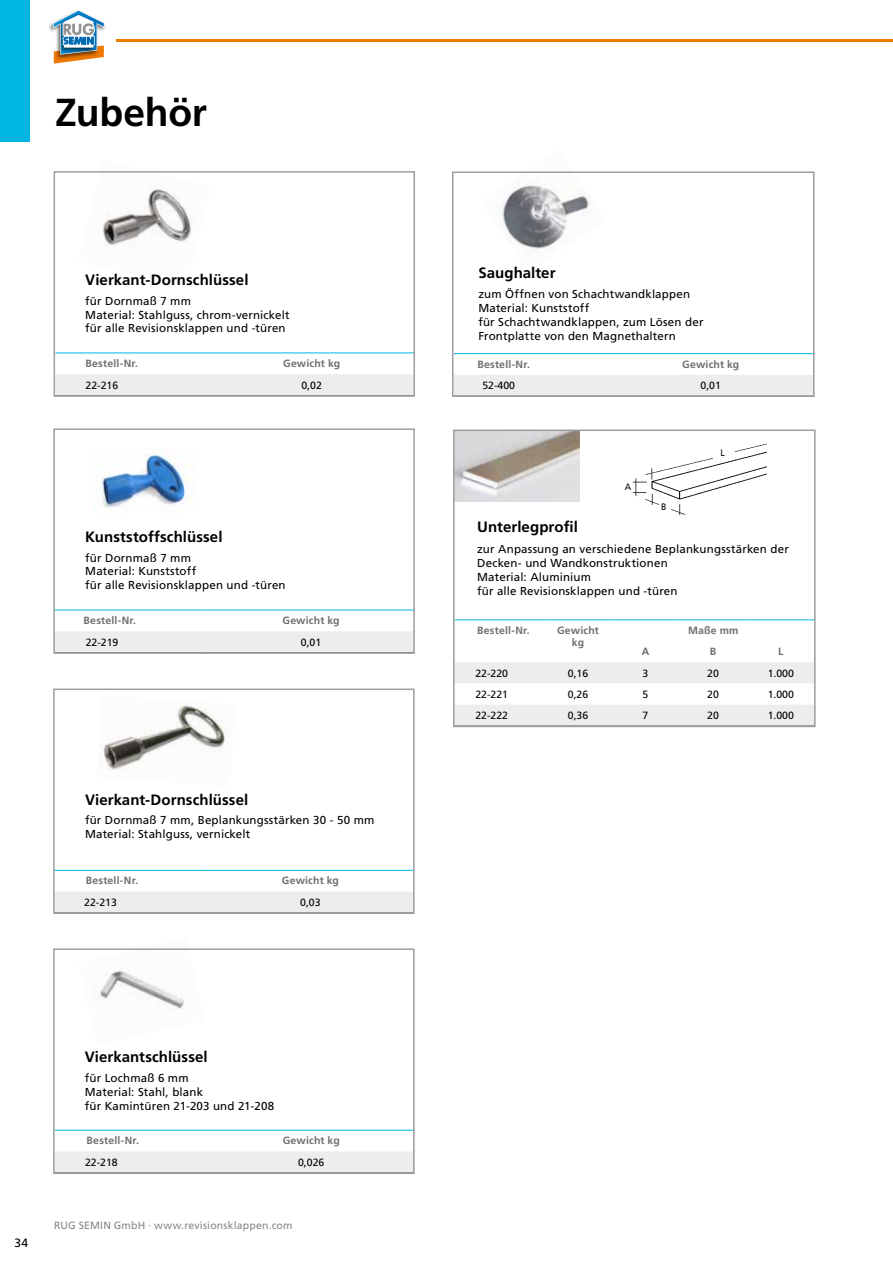
<style>
.page{position:relative;width:893px;height:1263px;background:#fff}
.page>*{position:absolute;margin:0;border:0;box-sizing:border-box;transform-origin:0 0}
.t1{font:700 39px "Frutiger LT Pro";letter-spacing:-.01em;color:#000}
.t2{font:700 15px "Frutiger LT Pro";letter-spacing:.005em;color:#000}
.t3{font:12px "Frutiger LT Pro";color:#000}
.t4{font:11.55px/13.8px "Frutiger LT Pro";letter-spacing:.015em;color:#000}
.t5{font:700 10.5px/12.6px "Frutiger LT Pro";letter-spacing:.02em;color:#706f6f;text-align:center}
.t6{font:10.5px "Frutiger LT Pro";color:#000}
.t7{font:10.5px "Frutiger LT Pro";letter-spacing:.02em;color:#878787}
.t8{font:9.3px "Frutiger LT Pro";color:#000;scale:.94 1}
</style>
<div class="page">
<div style="left:0;top:0;width:29px;height:142px;background:#00b5e2"></div>
<img style="left:501px;top:182px;width:90px;height:70px">
<img style="left:101px;top:449px;width:92px;height:59px">
<div style="left:56px;top:892px;width:356px;height:19px;background:#ededed"></div>
<hr style="left:54px;top:870px;width:153px;height:1px;background:#00b5e2">
<hr style="left:207px;top:870px;width:207px;height:1px;background:#00b5e2">
<div style="left:56px;top:631px;width:356px;height:20px;background:#ededed"></div>
<hr style="left:54px;top:610px;width:153px;height:1px;background:#00b5e2">
<hr style="left:207px;top:610px;width:208px;height:1px;background:#00b5e2">
<div style="left:455px;top:375px;width:356px;height:19px;background:#ededed"></div>
<hr style="left:454px;top:353px;width:153px;height:1px;background:#00b5e2">
<hr style="left:607px;top:353px;width:207px;height:1px;background:#00b5e2">
<img style="left:102px;top:187px;width:91px;height:59px">
<div style="left:57px;top:374px;width:355px;height:20px;background:#ededed"></div>
<hr style="left:55px;top:353px;width:154px;height:1px;background:#00b5e2">
<hr style="left:209px;top:353px;width:206px;height:1px;background:#00b5e2">
<img style="left:101px;top:705px;width:127px;height:65px">
<img style="left:633px;top:443px;width:134px;height:71px">
<img style="left:456px;top:432px;width:123px;height:70px">
<svg style="left:456px;top:662px;width:357px;height:62px"></svg>
<hr style="left:455px;top:619px;width:89px;height:1px;background:#00b5e2">
<hr style="left:544px;top:619px;width:68px;height:1px;background:#00b5e2">
<hr style="left:612px;top:619px;width:67px;height:1px;background:#00b5e2">
<hr style="left:679px;top:619px;width:68px;height:1px;background:#00b5e2">
<hr style="left:747px;top:619px;width:68px;height:1px;background:#00b5e2">
<img style="left:100px;top:970px;width:84px;height:39px">
<div style="left:56px;top:1152px;width:356px;height:19px;background:#ededed"></div>
<hr style="left:55px;top:1130px;width:153px;height:1px;background:#00b5e2">
<hr style="left:208px;top:1130px;width:206px;height:1px;background:#00b5e2">
<div style="left:53px;top:688px;width:362px;height:226px;border:2px solid #9d9d9c"></div>
<div style="left:53px;top:428px;width:362px;height:226px;border:2px solid #9d9d9c"></div>
<div style="left:452px;top:171px;width:362px;height:226px;border:2px solid #9d9d9c"></div>
<div style="left:54px;top:171px;width:361px;height:226px;border:2px solid #9d9d9c"></div>
<div style="left:453px;top:429px;width:363px;height:298px;border:2px solid #9d9d9c"></div>
<div style="left:53px;top:948px;width:362px;height:226px;border:2px solid #9d9d9c"></div>
<hr style="left:117px;top:40px;width:776px;height:2px;background:#ef7900">
<img style="left:49px;top:22px;width:57px;height:10px">
<svg style="left:53px;top:10px;width:51px;height:54px"></svg>
<h1 class="t1" style="left:55px;top:90px;width:153px">Zubehör</h1>
<p class="t2" style="left:85px;top:271px;width:165px">Vierkant-Dornschlüssel</p>
<p class="t4" style="left:85px;top:294px;width:206px">für Dornmaß 7 mm<br>Material: Stahlguss, chrom-vernickelt für alle Revisionsklappen und -türen</p>
<p class="t5" style="left:85px;top:357px;width:54px">Bestell-Nr.</p>
<p class="t5" style="left:283px;top:357px;width:59px">Gewicht kg</p>
<p class="t6" style="left:85px;top:379px;width:34px">22-216</p>
<p class="t6" style="left:301px;top:379px;width:22px">0,02</p>
<p class="t2" style="left:85px;top:528px;width:139px">Kunststoffschlüssel</p>
<p class="t4" style="left:85px;top:551px;width:202px">für Dornmaß 7 mm<br>Material: Kunststoff<br>für alle Revisionsklappen und -türen</p>
<p class="t5" style="left:84px;top:614px;width:54px">Bestell-Nr.</p>
<p class="t5" style="left:283px;top:614px;width:59px">Gewicht kg</p>
<p class="t6" style="left:86px;top:636px;width:34px">22-219</p>
<p class="t6" style="left:301px;top:636px;width:22px">0,01</p>
<p class="t2" style="left:85px;top:791px;width:165px">Vierkant-Dornschlüssel</p>
<p class="t4" style="left:85px;top:813px;width:291px">für Dornmaß 7 mm, Beplankungsstärken 30 - 50 mm<br>Material: Stahlguss, vernickelt</p>
<p class="t5" style="left:86px;top:874px;width:54px">Bestell-Nr.</p>
<p class="t5" style="left:282px;top:874px;width:59px">Gewicht kg</p>
<p class="t6" style="left:84px;top:896px;width:34px">22-213</p>
<p class="t6" style="left:300px;top:896px;width:22px">0,03</p>
<p class="t3" style="left:14px;top:1236px;width:15px">34</p>
<p class="t2" style="left:85px;top:1048px;width:124px">Vierkantschlüssel</p>
<p class="t4" style="left:85px;top:1071px;width:191px">für Lochmaß 6 mm<br>Material: Stahl, blank<br>für Kamintüren 21-203 und 21-208</p>
<p class="t5" style="left:87px;top:1134px;width:54px">Bestell-Nr.</p>
<p class="t5" style="left:283px;top:1134px;width:59px">Gewicht kg</p>
<p class="t6" style="left:85px;top:1156px;width:34px">22-218</p>
<p class="t6" style="left:298px;top:1156px;width:28px">0,026</p>
<p class="t7" style="left:54px;top:1219px;width:240px">RUG SEMIN GmbH · www.revisionsklappen.com</p>
<p class="t2" style="left:478px;top:264px;width:79px">Saughalter</p>
<p class="t4" style="left:478px;top:287px;width:227px">zum Öffnen von Schachtwandklappen Material: Kunststoff<br>für Schachtwandklappen, zum Lösen der Frontplatte von den Magnethaltern</p>
<p class="t5" style="left:477px;top:358px;width:54px">Bestell-Nr.</p>
<p class="t5" style="left:682px;top:358px;width:59px">Gewicht kg</p>
<p class="t6" style="left:482px;top:380px;width:34px">52-400</p>
<p class="t6" style="left:701px;top:380px;width:22px">0,01</p>
<p class="t8" style="left:625px;top:481px;width:8px">A</p>
<p class="t8" style="left:661px;top:501px;width:7px">B</p>
<p class="t8" style="left:720px;top:447px;width:6px">L</p>
<p class="t2" style="left:477px;top:518px;width:102px">Unterlegprofil</p>
<p class="t4" style="left:477px;top:543px;width:313px">zur Anpassung an verschiedene Beplankungsstärken der Decken- und Wandkonstruktionen<br>Material: Aluminium<br>für alle Revisionsklappen und -türen</p>
<p class="t5" style="left:477px;top:624px;width:54px">Bestell-Nr.</p>
<p class="t5" style="left:557px;top:624px;width:43px">Gewicht kg</p>
<p class="t5" style="left:688px;top:624px;width:52px">Maße mm</p>
<p class="t5" style="left:642px;top:645px;width:9px">A</p>
<p class="t5" style="left:710px;top:645px;width:8px">B</p>
<p class="t5" style="left:778px;top:645px;width:7px">L</p>
<p class="t6" style="left:475px;top:667px;width:34px">22-220</p>
<p class="t6" style="left:568px;top:667px;width:22px">0,16</p>
<p class="t6" style="left:643px;top:667px;width:7px">3</p>
<p class="t6" style="left:707px;top:667px;width:13px">20</p>
<p class="t6" style="left:768px;top:667px;width:28px">1.000</p>
<p class="t6" style="left:475px;top:688px;width:34px">22-221</p>
<p class="t6" style="left:568px;top:688px;width:22px">0,26</p>
<p class="t6" style="left:643px;top:688px;width:7px">5</p>
<p class="t6" style="left:707px;top:688px;width:13px">20</p>
<p class="t6" style="left:768px;top:688px;width:28px">1.000</p>
<p class="t6" style="left:475px;top:709px;width:34px">22-222</p>
<p class="t6" style="left:568px;top:709px;width:22px">0,36</p>
<p class="t6" style="left:643px;top:709px;width:7px">7</p>
<p class="t6" style="left:707px;top:709px;width:13px">20</p>
<p class="t6" style="left:768px;top:709px;width:28px">1.000</p>
</div>
